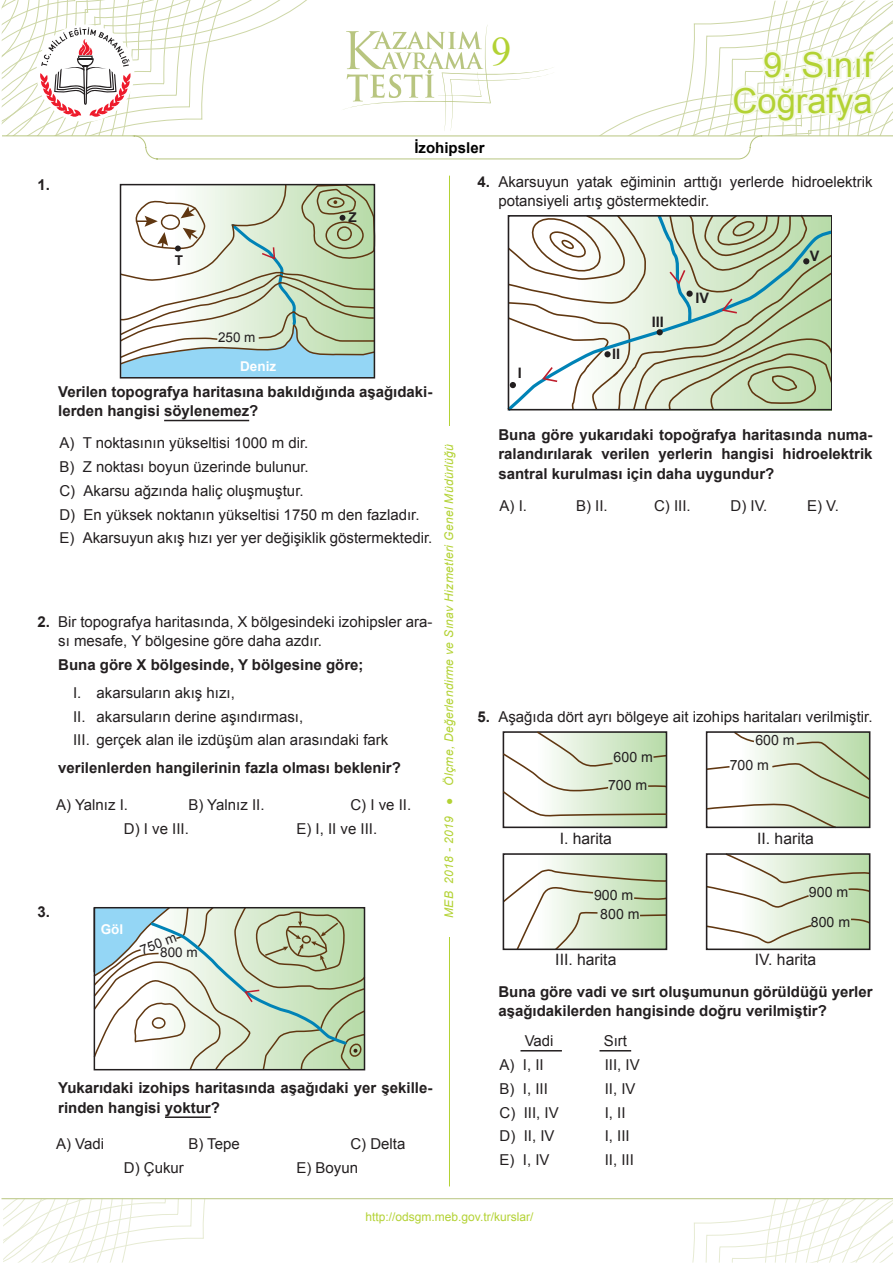
<style>
.page{position:relative;width:893px;height:1263px;background:#fff}
.page>*{position:absolute;margin:0;border:0;box-sizing:border-box;transform-origin:0 0}
.t1{font:40.5px "Times New Roman";color:#b3d234}
.t2{font:34.5px/36px "Arial";color:#b3d234;text-align:right}
.t3{font:15.75px "Arial";color:#231f20}
.t4{font:15px/23.7px "Arial";color:#231f20}
.t5{font:700 15px/19.5px "Arial";color:#231f20}
.t6{font:700 15px "Arial";color:#000}
.t7{font:700 14.4px "Arial";color:#231f20}
.t8{font:14.1px "Arial";color:#231f20}
.t9{font:13.5px "Arial";color:#231f20}
.t10{font:700 13.5px "Arial";color:#fff}
.t11{font:700 13.5px "Arial";color:#231f20}
.t12{font:italic 12px "Arial";letter-spacing:.03em;color:#b3d234}
.t13{font:12px "Arial";color:#b3d234}
.s1{font-weight:700}
</style>
<div class="page">
<svg style="left:551px;top:1199px;width:342px;height:63px"></svg>
<svg style="left:3px;top:1199px;width:344px;height:63px"></svg>
<hr style="left:2px;top:1198px;width:891px;height:1px;background:#b8c580">
<hr style="left:449px;top:176px;width:1px;height:1010px;background:#b3d234">
<div style="left:439px;top:426px;width:19px;height:510px;background:#fff"></div>
<svg style="left:2px;top:0;width:891px;height:159px"></svg>
<hr style="left:164px;top:420px;width:85px;height:1px;background:#231f20">
<hr style="left:165px;top:1116px;width:46px;height:2px;background:#231f20">
<svg style="left:119px;top:183px;width:257px;height:194px"></svg>
<div style="left:120px;top:184px;width:255px;height:194px;border:2px solid #231f20"></div>
<svg style="left:94px;top:907px;width:271px;height:163px"></svg>
<hr style="left:520px;top:1050px;width:42px;height:1px;background:#231f20">
<hr style="left:599px;top:1050px;width:32px;height:1px;background:#231f20">
<svg style="left:507px;top:215px;width:325px;height:196px"></svg>
<svg style="left:503px;top:731px;width:165px;height:98px"></svg>
<svg style="left:705px;top:731px;width:165px;height:98px"></svg>
<svg style="left:503px;top:853px;width:165px;height:98px"></svg>
<svg style="left:705px;top:853px;width:165px;height:98px"></svg>
<p class="t5" style="left:37px;top:175px;width:14px">1.</p>
<p class="t11" style="left:175px;top:251px;width:10px">T</p>
<p class="t9" style="left:218px;top:329px;width:39px">250 m</p>
<p class="t10" style="left:240px;top:357px;width:38px">Deniz</p>
<p class="t11" style="left:348px;top:208px;width:10px">Z</p>
<h1 class="t1" style="left:491px;top:24px;width:22px">9</h1>
<p class="t6" style="left:414px;top:138px;width:72px">İzohipsler</p>
<h2 class="t2" style="left:733px;top:47px;width:142px">9. Sınıf<br>Coğrafya</h2>
<p class="t4" style="left:498px;top:172px;width:376px;line-height:19.5px;text-indent:-21px"><span class="s1">4.</span> Akarsuyun yatak eğiminin arttığı yerlerde hidroelektrik potansiyeli artış göstermektedir.</p>
<p class="t7" style="left:518px;top:364px;width:6px">I</p>
<p class="t7" style="left:612px;top:344px;width:10px">II</p>
<p class="t7" style="left:652px;top:312px;width:14px">III</p>
<p class="t7" style="left:695px;top:288px;width:15px">IV</p>
<p class="t7" style="left:810px;top:247px;width:11px">V</p>
<p class="t5" style="left:58px;top:382px;width:376px">Verilen topografya haritasına bakıldığında aşağıdaki&shy;lerden hangisi söylenemez?</p>
<p class="t4" style="left:59px;top:431px;width:375px">A) T noktasının yükseltisi 1000 m dir.<br>B) Z noktası boyun üzerinde bulunur.<br>C) Akarsu ağzında haliç oluşmuştur.<br>D) En yüksek noktanın yükseltisi 1750 m den fazladır.<br>E) Akarsuyun akış hızı yer yer değişiklik göstermektedir.</p>
<p class="t4" style="left:58px;top:612px;width:376px;line-height:19.5px;text-indent:-21px"><span class="s1">2.</span> Bir topografya haritasında, X bölgesindeki izohipsler ara&shy;sı mesafe, Y bölgesine göre daha azdır.</p>
<p class="t5" style="left:58px;top:655px;width:307px">Buna göre X bölgesinde, Y bölgesine göre;</p>
<p class="t4" style="left:73px;top:681px;width:317px">I. akarsuların akış hızı,<br>II. akarsuların derine aşındırması,<br>III. gerçek alan ile izdüşüm alan arasındaki fark</p>
<p class="t5" style="left:58px;top:759px;width:344px">verilenlerden hangilerinin fazla olması beklenir?</p>
<p class="t4" style="left:56px;top:793px;width:73px">A) Yalnız I.</p>
<p class="t4" style="left:188px;top:793px;width:78px">B) Yalnız II.</p>
<p class="t4" style="left:350px;top:793px;width:62px">C) I ve II.</p>
<p class="t4" style="left:124px;top:817px;width:67px">D) I ve III.</p>
<p class="t4" style="left:296px;top:817px;width:82px">E) I, II ve III.</p>
<p class="t5" style="left:37px;top:902px;width:14px">3.</p>
<p class="t10" style="left:101px;top:920px;width:24px">Göl</p>
<p class="t9" style="left:138px;top:942px;width:39px;rotate:-21deg">750 m</p>
<p class="t9" style="left:160px;top:944px;width:39px">800 m</p>
<p class="t12" style="left:441px;top:918px;width:476px;rotate:-90deg">MEB 2018 - 2019 ● Ölçme, Değerlendirme ve Sınav Hizmetleri Genel Müdürlüğü</p>
<p class="t5" style="left:58px;top:1079px;width:376px">Yukarıdaki izohips haritasında aşağıdaki yer şekille&shy;rinden hangisi yoktur?</p>
<p class="t4" style="left:56px;top:1132px;width:50px">A) Vadi</p>
<p class="t4" style="left:188px;top:1132px;width:53px">B) Tepe</p>
<p class="t4" style="left:350px;top:1132px;width:57px">C) Delta</p>
<p class="t4" style="left:124px;top:1156px;width:62px">D) Çukur</p>
<p class="t4" style="left:296px;top:1156px;width:63px">E) Boyun</p>
<p class="t5" style="left:498px;top:425px;width:376px;text-align:justify">Buna göre yukarıdaki topoğrafya haritasında numa&shy;ralandırılarak verilen yerlerin hangisi hidroelektrik santral kurulması için daha uygundur?</p>
<p class="t4" style="left:499px;top:494px;width:29px">A) I.</p>
<p class="t4" style="left:576px;top:494px;width:33px">B) II.</p>
<p class="t4" style="left:654px;top:494px;width:38px">C) III.</p>
<p class="t4" style="left:730px;top:494px;width:38px">D) IV.</p>
<p class="t4" style="left:807px;top:494px;width:33px">E) V.</p>
<p class="t4" style="left:478px;top:705px;width:397px"><span class="s1">5.</span> Aşağıda dört ayrı bölgeye ait izohips haritaları verilmiştir.</p>
<p class="t8" style="left:614px;top:748px;width:41px">600 m</p>
<p class="t8" style="left:608px;top:776px;width:41px">700 m</p>
<p class="t8" style="left:755px;top:731px;width:41px">600 m</p>
<p class="t8" style="left:730px;top:756px;width:41px">700 m</p>
<p class="t3" style="left:560px;top:828px;width:54px">I. harita</p>
<p class="t3" style="left:757px;top:828px;width:58px">II. harita</p>
<p class="t8" style="left:594px;top:885px;width:41px">900 m</p>
<p class="t8" style="left:809px;top:882px;width:41px">900 m</p>
<p class="t8" style="left:600px;top:905px;width:41px">800 m</p>
<p class="t8" style="left:811px;top:912px;width:41px">800 m</p>
<p class="t3" style="left:555px;top:949px;width:63px">III. harita</p>
<p class="t3" style="left:755px;top:949px;width:63px">IV. harita</p>
<p class="t5" style="left:498px;top:982px;width:376px">Buna göre vadi ve sırt oluşumunun görüldüğü yerler aşağıdakilerden hangisinde doğru verilmiştir?</p>
<p class="t4" style="left:525px;top:1029px;width:30px">Vadi</p>
<p class="t4" style="left:604px;top:1029px;width:25px">Sırt</p>
<p class="t4" style="left:499px;top:1053px;width:46px">A) I, II</p>
<p class="t4" style="left:605px;top:1053px;width:37px">III, IV</p>
<p class="t4" style="left:499px;top:1077px;width:50px">B) I, III</p>
<p class="t4" style="left:605px;top:1077px;width:32px">II, IV</p>
<p class="t4" style="left:499px;top:1100px;width:61px">C) III, IV</p>
<p class="t4" style="left:605px;top:1100px;width:22px">I, II</p>
<p class="t4" style="left:499px;top:1124px;width:57px">D) II, IV</p>
<p class="t4" style="left:605px;top:1124px;width:27px">I, III</p>
<p class="t4" style="left:499px;top:1148px;width:52px">E) I, IV</p>
<p class="t4" style="left:605px;top:1148px;width:31px">II, III</p>
<p class="t13" style="left:366px;top:1208px;width:169px">http://odsgm.meb.gov.tr/kurslar/</p>
</div>
